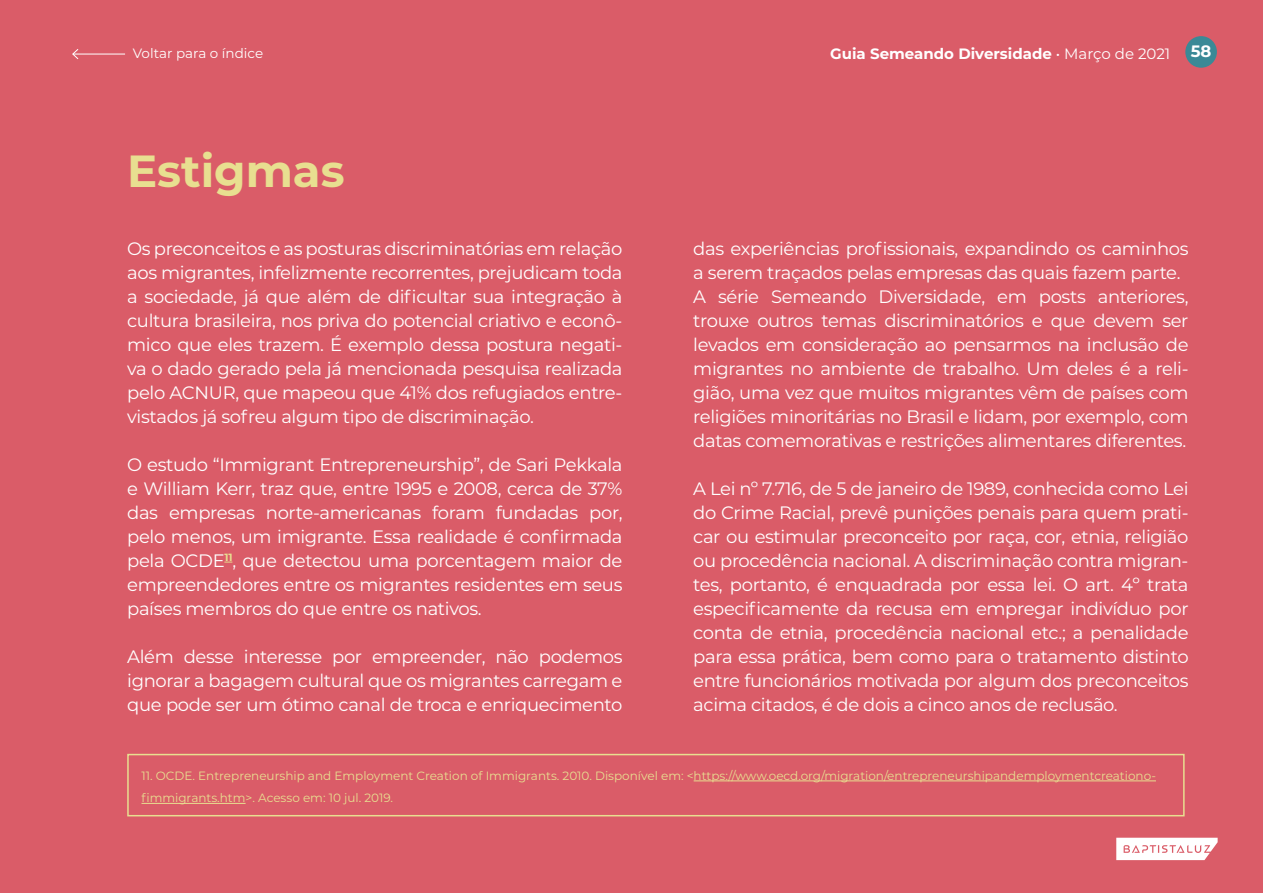
<style>
.page{position:relative;width:1263px;height:893px;background:#da5c68}
.page>*{position:absolute;margin:0;border:0;box-sizing:border-box;transform-origin:0 0}
.t1{font:700 45px "Montserrat";color:#e8df90}
.t2{font:18px/24px "Montserrat";letter-spacing:-.02em;color:#fff;text-align:justify}
.t3{font:700 15px "Montserrat";color:#fff}
.t4{font:13.5px "Montserrat";color:#fff}
.t5{font:12px/22.5px "Montserrat";color:#e8df90}
.s1{font-weight:400}
.s2{font-size:16.5px}
</style>
<div class="page">
<div style="left:1185px;top:36px;width:32px;height:32px;background:#3a8996;border-radius:50%"></div>
<hr style="left:73px;top:54px;width:52px;height:1px;background:#fff">
<svg style="left:72px;top:49px;width:7px;height:10px"></svg>
<svg style="left:1116px;top:838px;width:101px;height:22px;background:#f9e7e9"></svg>
<hr style="left:694px;top:781px;width:462px;height:1px;background:#e8df90">
<hr style="left:141px;top:803px;width:105px;height:1px;background:#e8df90">
<div style="left:127px;top:754px;width:1057px;height:62px;border:2px solid #e8df90"></div>
<p class="t4" style="left:133px;top:44px;width:132px">Voltar para o índice</p>
<p class="t3" style="left:830px;top:43px;width:383px">Guia Semeando Diversidade <span class="s1">• Março de 2021</span> <span class="s2">58</span></p>
<h1 class="t1" style="left:127px;top:138px;width:219px">Estigmas</h1>
<p class="t2" style="left:127px;top:236px;width:497px">Os preconceitos e as posturas discriminatórias em relação aos migrantes, infelizmente recorrentes, prejudicam toda a sociedade, já que além de dificultar sua integração à cultura brasileira, nos priva do potencial criativo e econô&shy;mico que eles trazem. É exemplo dessa postura negati&shy;va o dado gerado pela já mencionada pesquisa realizada pelo ACNUR, que mapeou que 41% dos refugiados entre&shy;vistados já sofreu algum tipo de discriminação.</p>
<p class="t2" style="left:127px;top:452px;width:497px">O estudo “Immigrant Entrepreneurship”, de Sari Pekkala e William Kerr, traz que, entre 1995 e 2008, cerca de 37% das empresas norte-americanas foram fundadas por, pelo menos, um imigrante. Essa realidade é confirmada pela OCDE<sup>11</sup>, que detectou uma porcentagem maior de empreendedores entre os migrantes residentes em seus países membros do que entre os nativos.</p>
<p class="t2" style="left:127px;top:644px;width:497px">Além desse interesse por empreender, não podemos ignorar a bagagem cultural que os migrantes carregam e que pode ser um ótimo canal de troca e enriquecimento</p>
<p class="t2" style="left:693px;top:236px;width:497px;text-align:left">das experiências profissionais, expandindo os caminhos a serem traçados pelas empresas das quais fazem parte.<br>A série Semeando Diversidade, em posts anteriores, trouxe outros temas discriminatórios e que devem ser levados em consideração ao pensarmos na inclusão de migrantes no ambiente de trabalho. Um deles é a reli&shy;gião, uma vez que muitos migrantes vêm de países com religiões minoritárias no Brasil e lidam, por exemplo, com datas comemorativas e restrições alimentares diferentes.</p>
<p class="t2" style="left:693px;top:476px;width:497px">A Lei nº 7.716, de 5 de janeiro de 1989, conhecida como Lei do Crime Racial, prevê punições penais para quem prati&shy;car ou estimular preconceito por raça, cor, etnia, religião ou procedência nacional. A discriminação contra migran&shy;tes, portanto, é enquadrada por essa lei. O art. 4º trata especificamente da recusa em empregar indivíduo por conta de etnia, procedência nacional etc.; a penalidade para essa prática, bem como para o tratamento distinto entre funcionários motivada por algum dos preconceitos acima citados, é de dois a cinco anos de reclusão.</p>
<p class="t5" style="left:141px;top:764px;width:1016px">11. OCDE. Entrepreneurship and Employment Creation of Immigrants. 2010. Disponível em: &lt;https://www.oecd.org/migration/entrepreneurshipandemploymentcreationo&shy;fimmigrants.htm&gt;. Acesso em: 10 jul. 2019.</p>
</div>
